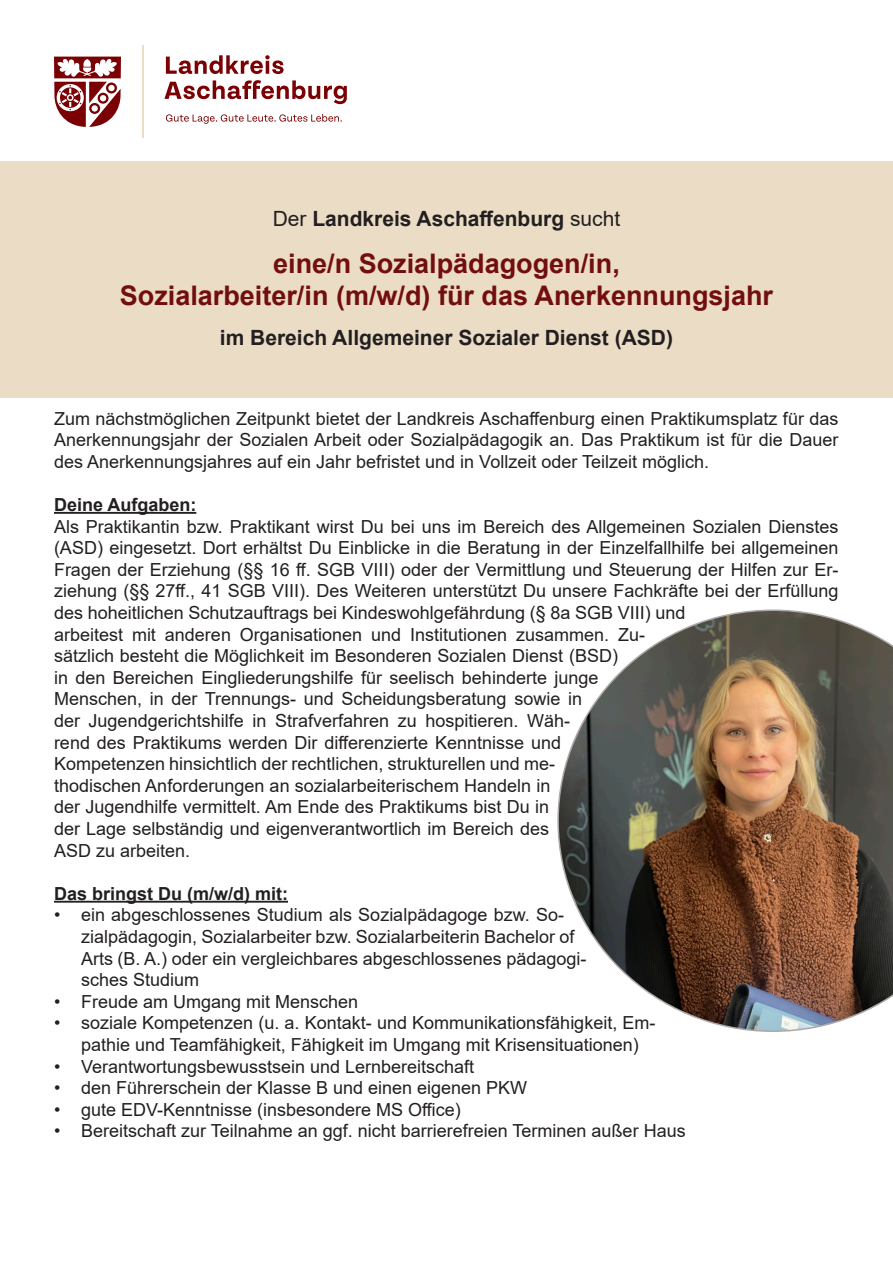
<style>
.page{position:relative;width:893px;height:1263px;background:#fff}
.page>*{position:absolute;margin:0;border:0;box-sizing:border-box;transform-origin:0 0}
.t1{font:700 27px/32.4px "Arial";color:#720e0f;text-align:center}
.t2{font:700 21px "Arial";color:#231f20}
.t3{font:18px/21.6px "Arial";color:#231f20}
.t4{font:700 18px "Arial";color:#231f20}
.s1{font-weight:400}
</style>
<div class="page">
<img style="left:557px;top:609px;width:336px;height:423px">
<div style="left:0;top:162px;width:893px;height:236px;background:#ebddc5"></div>
<svg style="left:54px;top:57px;width:67px;height:70px"></svg>
<hr style="left:143px;top:46px;width:1px;height:92px;background:#ebddc5">
<svg style="left:166px;top:55px;width:118px;height:19px"></svg>
<svg style="left:164px;top:80px;width:183px;height:24px"></svg>
<svg style="left:166px;top:114px;width:176px;height:10px"></svg>
<hr style="left:54px;top:512px;width:142px;height:2px;background:#231f20">
<hr style="left:54px;top:901px;width:234px;height:2px;background:#231f20">
<p class="t2" style="left:273px;top:204px;width:349px"><span class="s1">Der</span> Landkreis Aschaffenburg <span class="s1">sucht</span></p>
<p class="t1" style="left:120px;top:247px;width:655px">eine/n Sozialpädagogen/in,<br>Sozialarbeiter/in (m/w/d) für das Anerkennungsjahr</p>
<p class="t2" style="left:220px;top:322px;width:455px">im Bereich Allgemeiner Sozialer Dienst (ASD)</p>
<p class="t3" style="left:54px;top:407px;width:786px;text-align:justify">Zum nächstmöglichen Zeitpunkt bietet der Landkreis Aschaffenburg einen Praktikumsplatz für das Anerkennungsjahr der Sozialen Arbeit oder Sozialpädagogik an. Das Praktikum ist für die Dauer des Anerkennungsjahres auf ein Jahr befristet und in Vollzeit oder Teilzeit möglich.</p>
<p class="t4" style="left:54px;top:492px;width:144px">Deine Aufgaben:</p>
<p class="t3" style="left:54px;top:515px;width:786px">Als Praktikantin bzw. Praktikant wirst Du bei uns im Bereich des Allgemeinen Sozialen Dienstes (ASD) eingesetzt. Dort erhältst Du Einblicke in die Beratung in der Einzelfallhilfe bei allgemeinen Fragen der Erziehung (§§ 16 ff. SGB VIII) oder der Vermittlung und Steuerung der Hilfen zur Er&shy;ziehung (§§ 27ff., 41 SGB VIII). Des Weiteren unterstützt Du unsere Fachkräfte bei der Erfüllung des hoheitlichen Schutzauftrags bei Kindeswohlgefährdung (§ 8a SGB VIII) und<br>arbeitest mit anderen Organisationen und Institutionen zusammen. Zu-<br>sätzlich besteht die Möglichkeit im Besonderen Sozialen Dienst (BSD)<br>in den Bereichen Eingliederungshilfe für seelisch behinderte junge<br>Menschen, in der Trennungs- und Scheidungsberatung sowie in<br>der Jugendgerichtshilfe in Strafverfahren zu hospitieren. Wäh-<br>rend des Praktikums werden Dir differenzierte Kenntnisse und<br>Kompetenzen hinsichtlich der rechtlichen, strukturellen und me-<br>thodischen Anforderungen an sozialarbeiterischem Handeln in<br>der Jugendhilfe vermittelt. Am Ende des Praktikums bist Du in<br>der Lage selbständig und eigenverantwortlich im Bereich des<br>ASD zu arbeiten.</p>
<p class="t4" style="left:54px;top:881px;width:236px">Das bringst Du (m/w/d) mit:</p>
<p class="t3" style="left:81px;top:904px;width:507px;text-indent:-27px">• ein abgeschlossenes Studium als Sozialpädagoge bzw. So&shy;zialpädagogin, Sozialarbeiter bzw. Sozialarbeiterin Bachelor of Arts (B. A.) oder ein vergleichbares abgeschlossenes pädagogi&shy;sches Studium</p>
<p class="t3" style="left:54px;top:990px;width:306px">• Freude am Umgang mit Menschen</p>
<p class="t3" style="left:54px;top:1012px;width:603px;text-align:center">• soziale Kompetenzen (u. a. Kontakt- und Kommunikationsfähigkeit, Em&shy;pathie und Teamfähigkeit, Fähigkeit im Umgang mit Krisensituationen)</p>
<p class="t3" style="left:54px;top:1055px;width:422px">• Verantwortungsbewusstsein und Lernbereitschaft</p>
<p class="t3" style="left:54px;top:1077px;width:475px">• den Führerschein der Klasse B und einen eigenen PKW</p>
<p class="t3" style="left:54px;top:1098px;width:408px">• gute EDV-Kenntnisse (insbesondere MS Office)</p>
<p class="t3" style="left:54px;top:1120px;width:633px">• Bereitschaft zur Teilnahme an ggf. nicht barrierefreien Terminen außer Haus</p>
</div>
